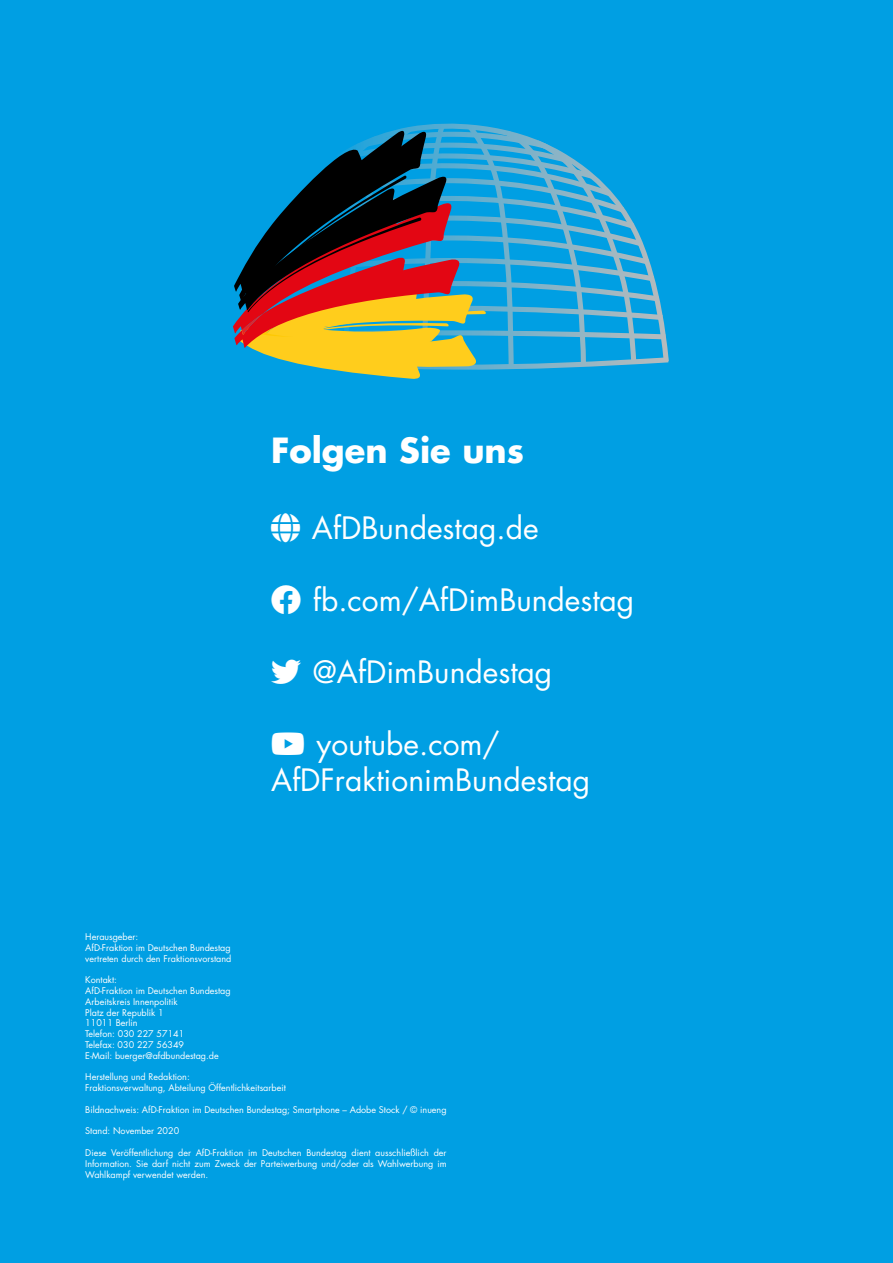
<style>
.page{position:relative;width:893px;height:1263px;background:#009fe3}
.page>*{position:absolute;margin:0;border:0;box-sizing:border-box;transform-origin:0 0}
.t1{font:700 33.75px "Futura Std";color:#fff}
.t2{font:30px/36px "Futura Std";color:#fff}
.t3{font:9px/10.8px "Futura Std";color:#fff}
</style>
<div class="page">
<svg style="left:233px;top:124px;width:436px;height:255px"></svg>
<h1 class="t1" style="left:271px;top:428px;width:255px">Folgen Sie uns</h1>
<h2 class="t2" style="left:312px;top:510px;width:228px">AfDBundestag.de</h2>
<h2 class="t2" style="left:313px;top:582px;width:323px">fb.com/AfDimBundestag</h2>
<h2 class="t2" style="left:313px;top:654px;width:241px">@AfDimBundestag</h2>
<h2 class="t2" style="left:271px;top:726px;width:320px;text-indent:45px">youtube.com/<br>AfDFraktionimBundestag</h2>
<p class="t3" style="left:85px;top:931px;width:148px">Herausgeber:<br>AfD-Fraktion im Deutschen Bundestag vertreten durch den Fraktionsvorstand</p>
<p class="t3" style="left:85px;top:974px;width:147px">Kontakt:<br>AfD-Fraktion im Deutschen Bundestag<br>Arbeitskreis Innenpolitik<br>Platz der Republik 1<br>11011 Berlin<br>Telefon: 030 227 57141<br>Telefax: 030 227 56349<br>E-Mail: buerger@afdbundestag.de</p>
<p class="t3" style="left:85px;top:1072px;width:202px">Herstellung und Redaktion:<br>Fraktionsverwaltung, Abteilung Öffentlichkeitsarbeit</p>
<p class="t3" style="left:85px;top:1104px;width:363px">Bildnachweis: AfD-Fraktion im Deutschen Bundestag; Smartphone – Adobe Stock / © inueng</p>
<p class="t3" style="left:85px;top:1126px;width:96px">Stand: November 2020</p>
<p class="t3" style="left:85px;top:1147px;width:363px;text-align:justify">Diese Veröffentlichung der AfD-Fraktion im Deutschen Bundestag dient ausschließlich der Information. Sie darf nicht zum Zweck der Parteiwerbung und/oder als Wahlwerbung im Wahlkampf verwendet werden.</p>
</div>
